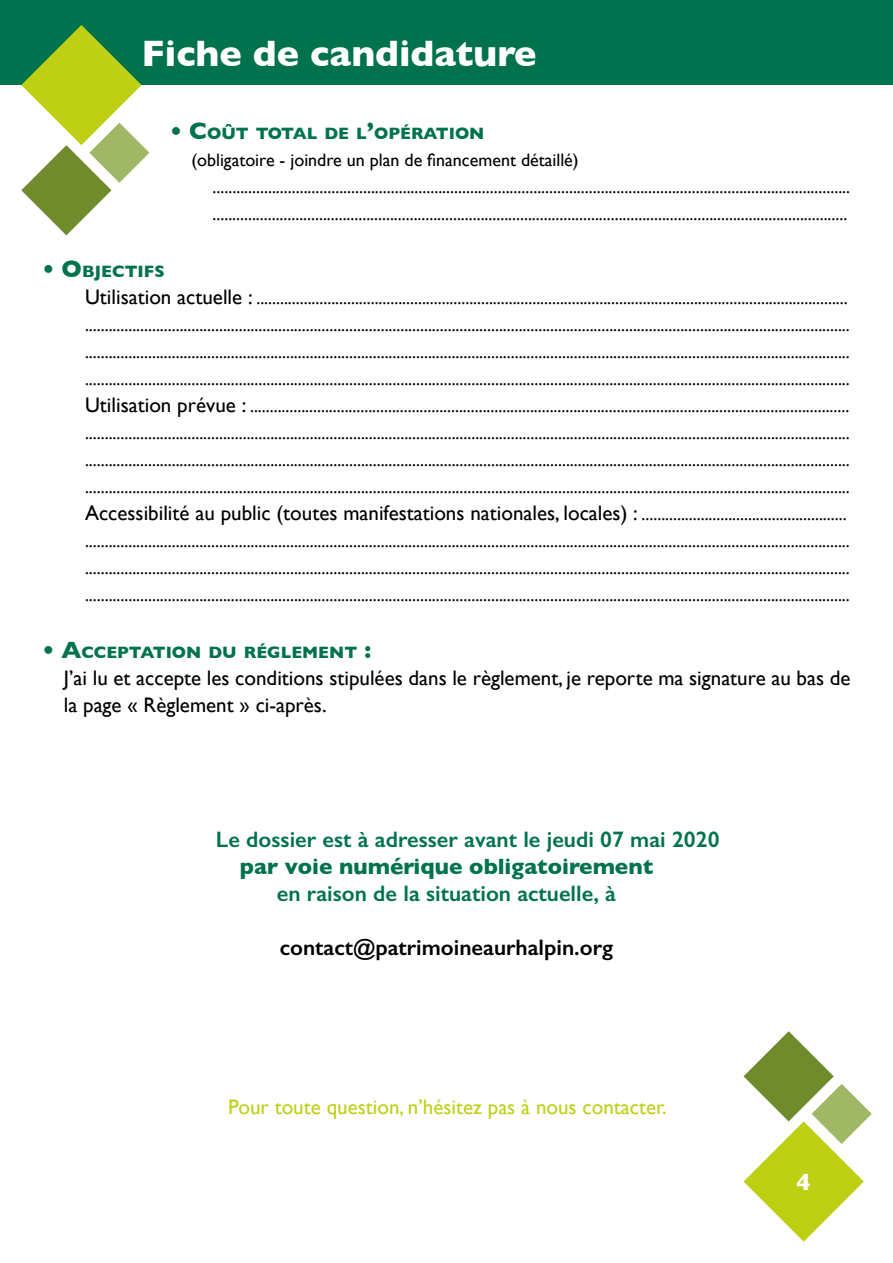
<style>
.page{position:relative;width:893px;height:1263px;background:#fff}
.page>*{position:absolute;margin:0;border:0;box-sizing:border-box;transform-origin:0 0}
.t1{font:700 37.5px "Gill Sans";color:#fff}
.t2{font:700 24px "Gill Sans";color:#fff}
.t3{font:600 22.5px "Gill Sans";color:#00724e}
.t4{font:700 22.5px "Gill Sans";color:#00724e}
.t5{font:600 22.5px "Gill Sans";color:#000}
.t6{font:21px/27px "Gill Sans";color:#000}
.t7{font:21px "Gill Sans";color:#bed014}
.t8{font:18px/27px "Gill Sans";color:#000;text-align:justify}
.t9{font:700 16.8px "Gill Sans";color:#00724e}
.s1{font-size:24px}
.s2{font-size:21px}
.s3{font-size:18px}
</style>
<div class="page">
<div style="left:0;top:0;width:893px;height:85px;background:#00724e"></div>
<svg style="left:21px;top:25px;width:128px;height:210px"></svg>
<svg style="left:743px;top:1031px;width:129px;height:211px"></svg>
<h1 class="t1" style="left:142px;top:24px;width:397px">Fiche de candidature</h1>
<p class="t9" style="left:170px;top:120px;width:316px"><span class="s1">•</span> <span class="s1">C</span>OÛT TOTAL DE L<span class="s1">’</span>OPÉRATION</p>
<p class="t8" style="left:213px;top:146px;width:639px;text-align:left;text-indent:-21px">(obligatoire - joindre un plan de financement détaillé) ................................................................................................................................................................. .................................................................................................................................................................</p>
<p class="t9" style="left:43px;top:258px;width:124px"><span class="s1">•</span> <span class="s1">O</span>BJECTIFS</p>
<p class="t8" style="left:85px;top:284px;width:766px"><span class="s2">Utilisation actuelle :</span> ...................................................................................................................................................... .................................................................................................................................................................................................. .................................................................................................................................................................................................. ..................................................................................................................................................................................................<br><span class="s2">Utilisation prévue :</span> ........................................................................................................................................................ .................................................................................................................................................................................................. .................................................................................................................................................................................................. ..................................................................................................................................................................................................</p>
<p class="t6" style="left:85px;top:499px;width:763px">Accessibilité au public (toutes manifestations nationales, locales) : <span class="s3">....................................................</span></p>
<p class="t8" style="left:85px;top:527px;width:766px">.................................................................................................................................................................................................. .................................................................................................................................................................................................. ..................................................................................................................................................................................................</p>
<p class="t9" style="left:43px;top:639px;width:330px"><span class="s1">•</span> <span class="s1">A</span>CCEPTATION DU RÉGLEMENT <span class="s1">:</span></p>
<p class="t6" style="left:64px;top:664px;width:788px">J’ai lu et accepte les conditions stipulées dans le règlement, je reporte ma signature au bas de la page « Règlement » ci-après.</p>
<p class="t3" style="left:216px;top:826px;width:505px">Le dossier est à adresser avant le jeudi 07 mai 2020</p>
<p class="t4" style="left:240px;top:849px;width:415px">par voie numérique obligatoirement</p>
<p class="t3" style="left:277px;top:880px;width:341px">en raison de la situation actuelle, à</p>
<p class="t5" style="left:280px;top:934px;width:335px">contact@patrimoineaurhalpin.org</p>
<p class="t7" style="left:228px;top:1094px;width:440px">Pour toute question, n’hésitez pas à nous contacter.</p>
<h2 class="t2" style="left:796px;top:1163px;width:16px">4</h2>
</div>
